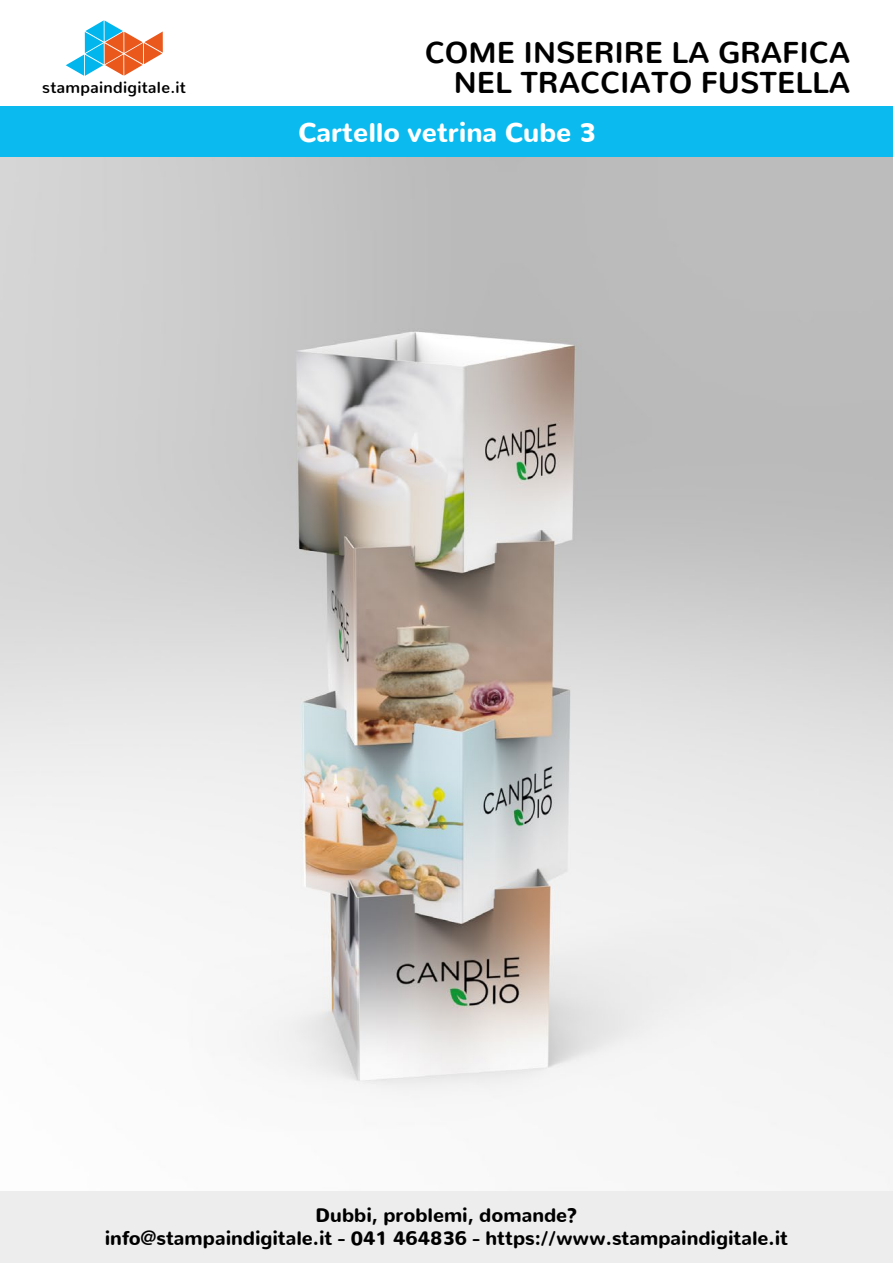
<style>
.page{position:relative;width:893px;height:1263px;background:#fff}
.page>*{position:absolute;margin:0;border:0;box-sizing:border-box;transform-origin:0 0}
.t1{font:700 30px/30px "Nunito";color:#000;text-align:right}
.t2{font:900 27px "Nunito";color:#fff}
.t3{font:900 19.5px/22.5px "Nunito";color:#000;text-align:center}
.t4{font:700 16.05px "Nunito";letter-spacing:.02em;color:#000}
</style>
<div class="page">
<div style="left:0;top:1191px;width:893px;height:72px;background:#ededed"></div>
<div style="left:0;top:106px;width:893px;height:51px;background:#0bbbef"></div>
<svg style="left:66px;top:20px;width:97px;height:56px"></svg>
<img style="left:0;top:157px;width:893px;height:1026px">
<p class="t4" style="left:42px;top:73px;width:145px">stampaindigitale.it</p>
<h1 class="t1" style="left:425px;top:34px;width:427px">COME INSERIRE LA GRAFICA<br>NEL TRACCIATO FUSTELLA</h1>
<h2 class="t2" style="left:298px;top:107px;width:299px">Cartello vetrina Cube 3</h2>
<p class="t3" style="left:105px;top:1201px;width:685px">Dubbi, problemi, domande?<br>info@stampaindigitale.it - 041 464836 - https://www.stampaindigitale.it</p>
</div>
